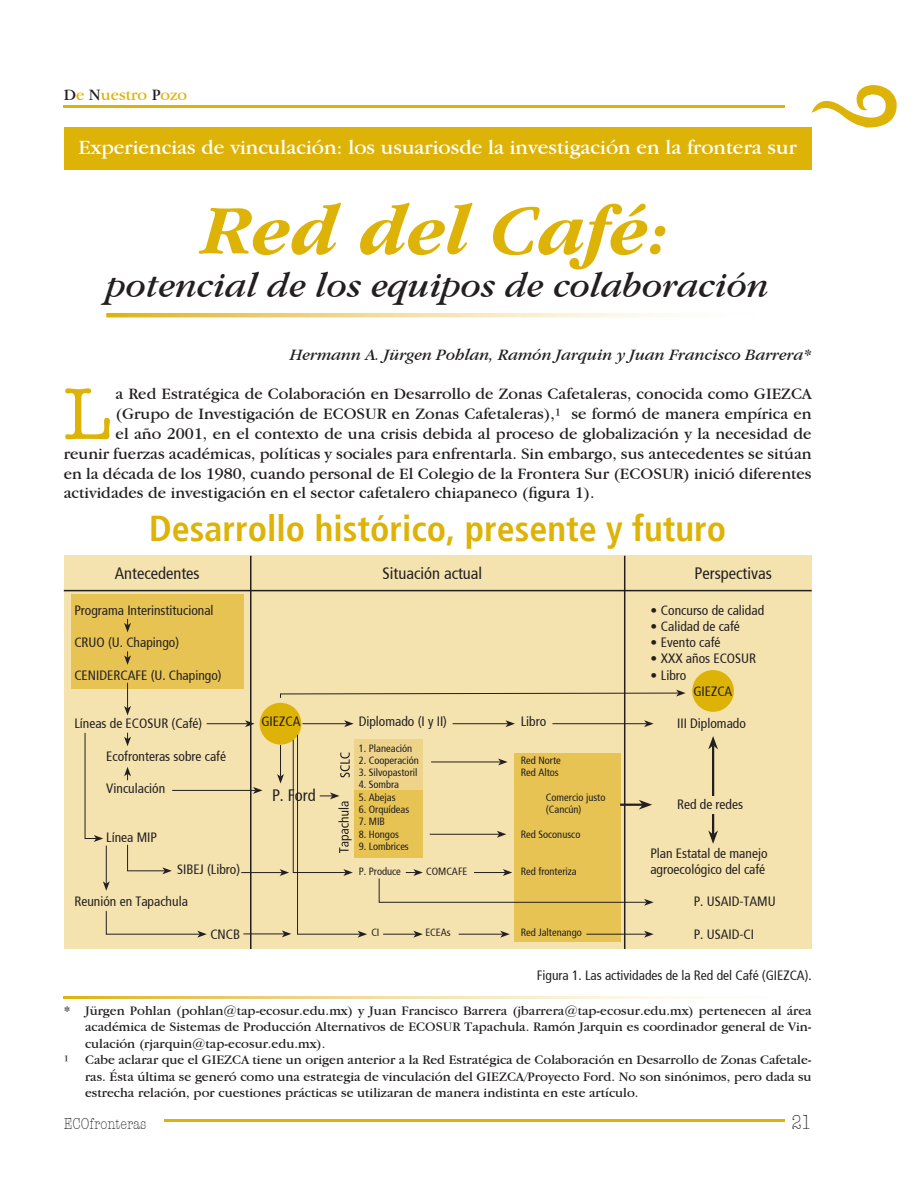
<style>
.page{position:relative;width:918px;height:1188px;background:#fff}
.page>*{position:absolute;margin:0;border:0;box-sizing:border-box;transform-origin:0 0}
.t1{font:75.45px "American Typewriter";color:#deb308}
.t2{font:italic 700 72px "Garamond IT Cby BT";color:#deb308}
.t3{font:italic 36px "Garamond IT Cby BT";color:#231f20}
.t4{font:700 condensed 36px "Frutiger";color:#deb308}
.t5{font:21px "Garamond IT Cby BT";color:#fff}
.t6{font:300 condensed 21px "American Typewriter";color:#231f20}
.t7{font:16.5px "Garamond IT Cby BT";color:#231f20}
.t8{font:italic 16.5px "Garamond IT Cby BT";color:#231f20}
.t9{font:condensed 16.5px "Frutiger";color:#231f20}
.t10{font:16.5px "Garamond IT Cby BT";color:#deb308}
.t11{font:300 condensed 16.5px "American Typewriter";color:#231f20}
.t12{font:13.5px "Garamond IT Cby BT";color:#231f20}
.t13{font:condensed 13.5px/16.2px "Frutiger";color:#231f20}
.t14{font:condensed 10.5px "Frutiger";color:#231f20}
.s1{color:#231f20}
</style>
<div class="page">
<hr style="left:164px;top:1120px;width:621px;height:2px;background:#deb308">
<svg style="left:812px;top:85px;width:85px;height:43px"></svg>
<hr style="left:64px;top:105px;width:721px;height:2px;background:#deb308">
<svg style="left:64px;top:996px;width:640px;height:2px"></svg>
<div style="left:64px;top:556px;width:748px;height:393px;background:#f4e2af"></div>
<div style="left:354px;top:739px;width:68px;height:52px;background:#eed48a"></div>
<div style="left:354px;top:791px;width:68px;height:67px;background:#e7c353"></div>
<div style="left:514px;top:753px;width:106px;height:188px;background:#e7c353"></div>
<div style="left:71px;top:594px;width:173px;height:95px;background:#e7c353"></div>
<div style="left:260px;top:703px;width:41px;height:42px;background:#deb308;border-radius:50%"></div>
<div style="left:692px;top:670px;width:42px;height:42px;background:#deb308;border-radius:50%"></div>
<svg style="left:124px;top:619px;width:7px;height:13px"></svg>
<svg style="left:124px;top:651px;width:7px;height:14px"></svg>
<svg style="left:124px;top:683px;width:7px;height:32px"></svg>
<svg style="left:124px;top:733px;width:7px;height:13px"></svg>
<svg style="left:124px;top:767px;width:7px;height:13px"></svg>
<svg style="left:84px;top:733px;width:19px;height:109px"></svg>
<hr style="left:106px;top:846px;width:1px;height:38px;background:#231f20">
<svg style="left:103px;top:881px;width:7px;height:10px"></svg>
<svg style="left:127px;top:844px;width:45px;height:30px"></svg>
<svg style="left:106px;top:911px;width:101px;height:27px"></svg>
<svg style="left:280px;top:690px;width:406px;height:9px"></svg>
<hr style="left:207px;top:723px;width:40px;height:1px;background:#231f20">
<svg style="left:245px;top:720px;width:10px;height:7px"></svg>
<hr style="left:302px;top:723px;width:45px;height:1px;background:#231f20">
<svg style="left:344px;top:720px;width:10px;height:7px"></svg>
<hr style="left:453px;top:723px;width:55px;height:1px;background:#231f20">
<svg style="left:506px;top:720px;width:9px;height:7px"></svg>
<hr style="left:431px;top:762px;width:70px;height:1px;background:#231f20">
<svg style="left:498px;top:759px;width:10px;height:6px"></svg>
<hr style="left:430px;top:834px;width:69px;height:1px;background:#231f20">
<svg style="left:497px;top:831px;width:9px;height:7px"></svg>
<hr style="left:383px;top:934px;width:33px;height:1px;background:#231f20">
<svg style="left:413px;top:931px;width:10px;height:7px"></svg>
<hr style="left:459px;top:934px;width:44px;height:1px;background:#231f20">
<svg style="left:500px;top:931px;width:10px;height:7px"></svg>
<hr style="left:552px;top:723px;width:95px;height:1px;background:#231f20">
<svg style="left:644px;top:720px;width:10px;height:7px"></svg>
<svg style="left:378px;top:869px;width:276px;height:37px"></svg>
<hr style="left:586px;top:934px;width:61px;height:1px;background:#231f20">
<svg style="left:644px;top:931px;width:10px;height:7px"></svg>
<hr style="left:250px;top:556px;width:2px;height:393px;background:#231f20">
<hr style="left:624px;top:556px;width:1px;height:393px;background:#231f20">
<hr style="left:64px;top:590px;width:748px;height:1px;background:#231f20">
<hr style="left:172px;top:790px;width:83px;height:1px;background:#231f20">
<svg style="left:253px;top:787px;width:10px;height:7px"></svg>
<hr style="left:241px;top:872px;width:41px;height:1px;background:#231f20">
<hr style="left:243px;top:934px;width:41px;height:1px;background:#231f20">
<hr style="left:620px;top:804px;width:23px;height:2px;background:#231f20">
<svg style="left:639px;top:800px;width:13px;height:10px"></svg>
<hr style="left:712px;top:745px;width:2px;height:51px;background:#231f20">
<svg style="left:708px;top:736px;width:10px;height:13px"></svg>
<hr style="left:712px;top:814px;width:2px;height:21px;background:#231f20">
<svg style="left:708px;top:830px;width:10px;height:14px"></svg>
<svg style="left:106px;top:313px;width:567px;height:4px;background:#f0db98"></svg>
<div style="left:64px;top:128px;width:748px;height:42px;background:#deb308"></div>
<svg style="left:277px;top:734px;width:90px;height:204px"></svg>
<p class="t10" style="left:64px;top:85px;width:125px"><span class="s1">D</span>e <span class="s1">N</span>uestro <span class="s1">P</span>ozo</p>
<h3 class="t5" style="left:79px;top:134px;width:720px">Experiencias de vinculación: los usuariosde la investigación en la frontera sur</h3>
<h2 class="t2" style="left:203px;top:187px;width:471px">Red del Café:</h2>
<h3 class="t3" style="left:107px;top:264px;width:664px">potencial de los equipos de colaboración</h3>
<p class="t8" style="left:290px;top:345px;width:523px">Hermann A. Jürgen Pohlan, Ramón Jarquin y Juan Francisco Barrera*</p>
<h1 class="t1" style="left:64px;top:371px;width:50px">L</h1>
<p class="t7" style="left:116px;top:384px;width:698px">a Red Estratégica de Colaboración en Desarrollo de Zonas Cafetaleras, conocida como GIEZCA</p>
<p class="t7" style="left:116px;top:404px;width:698px">(Grupo de Investigación de ECOSUR en Zonas Cafetaleras),¹ se formó de manera empírica en</p>
<p class="t7" style="left:116px;top:424px;width:698px">el año 2001, en el contexto de una crisis debida al proceso de globalización y la necesidad de</p>
<p class="t7" style="left:64px;top:444px;width:749px">reunir fuerzas académicas, políticas y sociales para enfrentarla. Sin embargo, sus antecedentes se sitúan</p>
<p class="t7" style="left:64px;top:463px;width:749px">en la década de los 1980, cuando personal de El Colegio de la Frontera Sur (ECOSUR) inició diferentes</p>
<p class="t7" style="left:64px;top:483px;width:532px">actividades de investigación en el sector cafetalero chiapaneco (figura 1).</p>
<h3 class="t4" style="left:149px;top:507px;width:578px">Desarrollo histórico, presente y futuro</h3>
<p class="t9" style="left:115px;top:563px;width:86px">Antecedentes</p>
<p class="t13" style="left:74px;top:602px;width:141px">Programa Interinstitucional</p>
<p class="t13" style="left:74px;top:634px;width:106px">CRUO (U. Chapingo)</p>
<p class="t13" style="left:74px;top:667px;width:149px">CENIDERCAFE (U. Chapingo)</p>
<p class="t13" style="left:74px;top:715px;width:129px">Líneas de ECOSUR (Café)</p>
<p class="t13" style="left:106px;top:748px;width:121px">Ecofronteras sobre café</p>
<p class="t13" style="left:106px;top:780px;width:61px">Vinculación</p>
<p class="t13" style="left:106px;top:829px;width:52px">Línea MIP</p>
<p class="t13" style="left:177px;top:861px;width:65px">SIBEJ (Libro)</p>
<p class="t13" style="left:74px;top:894px;width:115px">Reunión en Tapachula</p>
<p class="t13" style="left:210px;top:926px;width:31px">CNCB</p>
<p class="t9" style="left:383px;top:563px;width:101px">Situación actual</p>
<p class="t9" style="left:695px;top:563px;width:79px">Perspectivas</p>
<p class="t13" style="left:650px;top:602px;width:115px">• Concurso de calidad</p>
<p class="t13" style="left:650px;top:618px;width:91px">• Calidad de café</p>
<p class="t13" style="left:650px;top:634px;width:72px">• Evento café</p>
<p class="t13" style="left:650px;top:651px;width:107px">• XXX años ECOSUR</p>
<p class="t13" style="left:650px;top:667px;width:38px">• Libro</p>
<p class="t13" style="left:693px;top:683px;width:41px">GIEZCA</p>
<p class="t13" style="left:677px;top:715px;width:70px">III Diplomado</p>
<p class="t13" style="left:261px;top:714px;width:41px">GIEZCA</p>
<p class="t13" style="left:359px;top:714px;width:90px">Diplomado (I y II)</p>
<p class="t13" style="left:521px;top:714px;width:27px">Libro</p>
<p class="t14" style="left:359px;top:742px;width:55px">1. Planeación</p>
<p class="t14" style="left:359px;top:754px;width:62px">2. Cooperación</p>
<p class="t14" style="left:521px;top:754px;width:42px">Red Norte</p>
<p class="t14" style="left:359px;top:766px;width:60px">3. Silvopastoril</p>
<p class="t14" style="left:521px;top:766px;width:40px">Red Altos</p>
<p class="t14" style="left:359px;top:779px;width:42px">4. Sombra</p>
<p class="t9" style="left:272px;top:785px;width:45px">P. Ford</p>
<p class="t14" style="left:359px;top:791px;width:38px">5. Abejas</p>
<p class="t14" style="left:546px;top:791px;width:61px">Comercio justo</p>
<p class="t14" style="left:359px;top:803px;width:52px">6. Orquídeas</p>
<p class="t14" style="left:546px;top:803px;width:37px">(Cancún)</p>
<p class="t14" style="left:359px;top:816px;width:28px">7. MIB</p>
<p class="t14" style="left:359px;top:828px;width:42px">8. Hongos</p>
<p class="t14" style="left:521px;top:828px;width:61px">Red Soconusco</p>
<p class="t14" style="left:359px;top:840px;width:52px">9. Lombrices</p>
<p class="t14" style="left:359px;top:865px;width:44px">P. Produce</p>
<p class="t14" style="left:426px;top:865px;width:43px">COMCAFE</p>
<p class="t14" style="left:521px;top:865px;width:57px">Red fronteriza</p>
<p class="t13" style="left:677px;top:796px;width:67px">Red de redes</p>
<p class="t13" style="left:650px;top:845px;width:119px">Plan Estatal de manejo agroecológico del café</p>
<p class="t13" style="left:694px;top:894px;width:83px">P. USAID-TAMU</p>
<p class="t13" style="left:694px;top:926px;width:62px">P. USAID-CI</p>
<p class="t13" style="left:537px;top:968px;width:276px">Figura 1. Las actividades de la Red del Café (GIEZCA).</p>
<p class="t14" style="left:371px;top:926px;width:10px">CI</p>
<p class="t14" style="left:425px;top:926px;width:27px">ECEAs</p>
<p class="t14" style="left:521px;top:926px;width:63px">Red Jaltenango</p>
<p class="t12" style="left:64px;top:1003px;width:749px">* Jürgen Pohlan (pohlan@tap-ecosur.edu.mx) y Juan Francisco Barrera (jbarrera@tap-ecosur.edu.mx) pertenecen al área</p>
<p class="t12" style="left:85px;top:1019px;width:728px">académica de Sistemas de Producción Alternativos de ECOSUR Tapachula. Ramón Jarquin es coordinador general de Vin-</p>
<p class="t12" style="left:85px;top:1036px;width:242px">culación (rjarquin@tap-ecosur.edu.mx).</p>
<p class="t12" style="left:64px;top:1052px;width:749px">¹ Cabe aclarar que el GIEZCA tiene un origen anterior a la Red Estratégica de Colaboración en Desarrollo de Zonas Cafetale-</p>
<p class="t12" style="left:85px;top:1069px;width:728px">ras. Ésta última se generó como una estrategia de vinculación del GIEZCA/Proyecto Ford. No son sinónimos, pero dada su</p>
<p class="t12" style="left:85px;top:1085px;width:555px">estrecha relación, por cuestiones prácticas se utilizaran de manera indistinta en este artículo.</p>
<p class="t11" style="left:64px;top:1115px;width:84px">ECOfronteras</p>
<h3 class="t6" style="left:792px;top:1111px;width:22px">21</h3>
</div>
